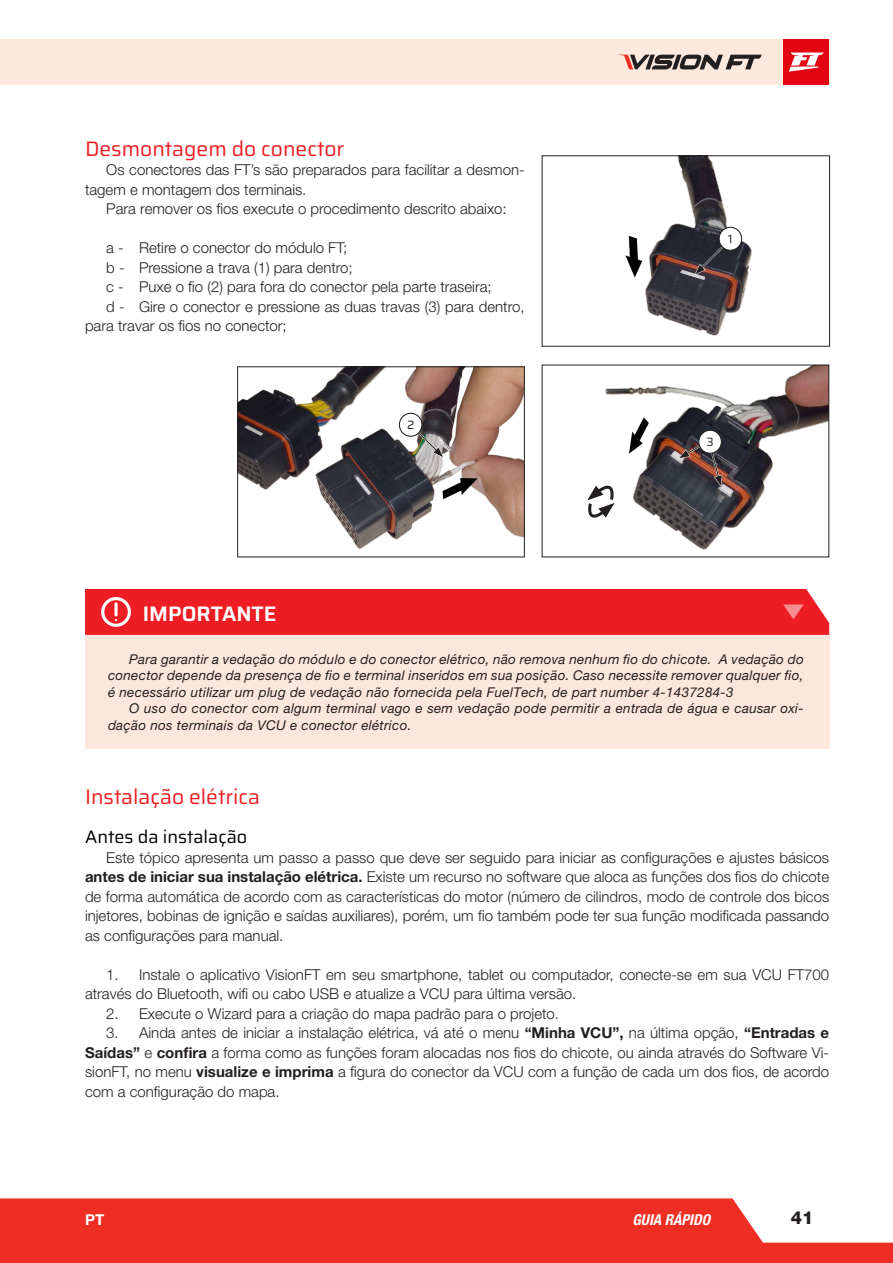
<style>
.page{position:relative;width:893px;height:1263px;background:#fff}
.page>*{position:absolute;margin:0;border:0;box-sizing:border-box;transform-origin:0 0}
.Título_texto{font:21px "Saira";color:#ee1d23}
.t1{font:600 21px "Saira";color:#fff}
.Sub-Título_texto{font:18px "Saira";color:#000}
.t2{font:800 18px "Helvetica Neue LT Pro";color:#231f20}
.Corpo_texto{font:300 15px/19.5px "Helvetica Neue LT Pro";color:#231f20}
.t3{font:italic 700 condensed 15px "Helvetica Neue LT Pro";color:#fff}
.t4{font:700 15px "Helvetica Neue LT Std";color:#fff}
.Texto_box{font:italic 13.5px/16.5px "Helvetica Neue LT Pro";letter-spacing:.02em;color:#231f20;text-align:justify}
.Chamada{font:12px "Saira";color:#231f20}
.s1{font-weight:700}
</style>
<div class="page">
<img style="left:625px;top:157px;width:127px;height:179px">
<div style="left:542px;top:155px;width:288px;height:192px;border:1px solid #231f20"></div>
<svg style="left:694px;top:240px;width:35px;height:35px"></svg>
<div style="left:719px;top:227px;width:23px;height:23px;background:#fff;border-radius:50%"></div>
<div style="left:719px;top:227px;width:23px;height:24px;border:1px solid #231f20;border-radius:50%"></div>
<img style="left:239px;top:368px;width:284px;height:181px">
<div style="left:237px;top:366px;width:288px;height:191px;border:1px solid #231f20"></div>
<svg style="left:409px;top:423px;width:35px;height:35px"></svg>
<div style="left:399px;top:413px;width:23px;height:23px;background:#fff;border-radius:50%"></div>
<div style="left:399px;top:413px;width:23px;height:24px;border:1px solid #231f20;border-radius:50%"></div>
<img style="left:605px;top:367px;width:222px;height:183px">
<svg style="left:678px;top:433px;width:44px;height:54px;background:#513f41"></svg>
<svg style="left:587px;top:476px;width:30px;height:51px"></svg>
<div style="left:699px;top:430px;width:22px;height:23px;background:#fff;border-radius:50%"></div>
<div style="left:698px;top:430px;width:24px;height:24px;border:1px solid #231f20;border-radius:50%"></div>
<div style="left:85px;top:635px;width:744px;height:114px;background:#fde7dc"></div>
<div style="left:85px;top:589px;width:744px;height:46px;background:#ee1d23"></div>
<svg style="left:0;top:1198px;width:893px;height:65px;background:#ef463b"></svg>
<div style="left:0;top:39px;width:829px;height:46px;background:#fde9dd"></div>
<div style="left:783px;top:39px;width:46px;height:46px;background:#e30512"></div>
<svg style="left:789px;top:53px;width:35px;height:19px"></svg>
<svg style="left:620px;top:55px;width:142px;height:15px"></svg>
<p class="Título_texto" style="left:85px;top:131px;width:261px">Desmontagem do conector</p>
<p class="Corpo_texto" style="left:85px;top:160px;width:441px;text-indent:21px">Os conectores das FT’s são preparados para facilitar a desmon&shy;tagem e montagem dos terminais.</p>
<p class="Corpo_texto" style="left:106px;top:199px;width:402px">Para remover os fios execute o procedimento descrito abaixo:</p>
<p class="Corpo_texto" style="left:106px;top:238px;width:242px">a - Retire o conector do módulo FT;</p>
<p class="Corpo_texto" style="left:106px;top:257px;width:248px">b - Pressione a trava (1) para dentro;</p>
<p class="Corpo_texto" style="left:106px;top:277px;width:387px">c - Puxe o fio (2) para fora do conector pela parte traseira;</p>
<p class="Corpo_texto" style="left:85px;top:296px;width:441px;text-indent:21px">d - Gire o conector e pressione as duas travas (3) para dentro, para travar os fios no conector;</p>
<p class="Chamada" style="left:407px;top:415px;width:9px">2</p>
<p class="Chamada" style="left:728px;top:229px;width:6px">1</p>
<p class="Chamada" style="left:706px;top:431px;width:9px">3</p>
<p class="t1" style="left:143px;top:596px;width:135px">IMPORTANTE</p>
<p class="Texto_box" style="left:108px;top:650px;width:697px;text-indent:21px">Para garantir a vedação do módulo e do conector elétrico, não remova nenhum fio do chicote. A vedação do conector depende da presença de fio e terminal inseridos em sua posição. Caso necessite remover qualquer fio, é necessário utilizar um plug de vedação não fornecida pela FuelTech, de part number 4-1437284-3</p>
<p class="Texto_box" style="left:108px;top:700px;width:697px;text-indent:21px">O uso do conector com algum terminal vago e sem vedação pode permitir a entrada de água e causar oxi&shy;dação nos terminais da VCU e conector elétrico.</p>
<p class="Título_texto" style="left:85px;top:780px;width:177px">Instalação elétrica</p>
<p class="Sub-Título_texto" style="left:85px;top:822px;width:164px">Antes da instalação</p>
<p class="Corpo_texto" style="left:85px;top:847px;width:746px;text-align:justify;text-indent:21px">Este tópico apresenta um passo a passo que deve ser seguido para iniciar as configurações e ajustes básicos <span class="s1">antes de iniciar sua instalação elétrica.</span> Existe um recurso no software que aloca as funções dos fios do chicote de forma automática de acordo com as características do motor (número de cilindros, modo de controle dos bicos injetores, bobinas de ignição e saídas auxiliares), porém, um fio também pode ter sua função modificada passando as configurações para manual.</p>
<p class="Corpo_texto" style="left:85px;top:964px;width:746px;text-indent:21px">1. Instale o aplicativo VisionFT em seu smartphone, tablet ou computador, conecte-se em sua VCU FT700 através do Bluetooth, wifi ou cabo USB e atualize a VCU para última versão.</p>
<p class="Corpo_texto" style="left:106px;top:1003px;width:454px">2. Execute o Wizard para a criação do mapa padrão para o projeto.</p>
<p class="Corpo_texto" style="left:85px;top:1023px;width:746px;text-align:justify;text-indent:21px">3. Ainda antes de iniciar a instalação elétrica, vá até o menu <span class="s1">“Minha VCU”,</span> na última opção, <span class="s1">“Entradas e Saídas”</span> e <span class="s1">confira</span> a forma como as funções foram alocadas nos fios do chicote, ou ainda através do Software Vi&shy;sionFT, no menu <span class="s1">visualize e imprima</span> a figura do conector da VCU com a função de cada um dos fios, de acordo com a configuração do mapa.</p>
<p class="t4" style="left:85px;top:1210px;width:21px">PT</p>
<p class="t3" style="left:633px;top:1210px;width:79px">GUIA RÁPIDO</p>
<p class="t2" style="left:791px;top:1207px;width:24px">41</p>
</div>
